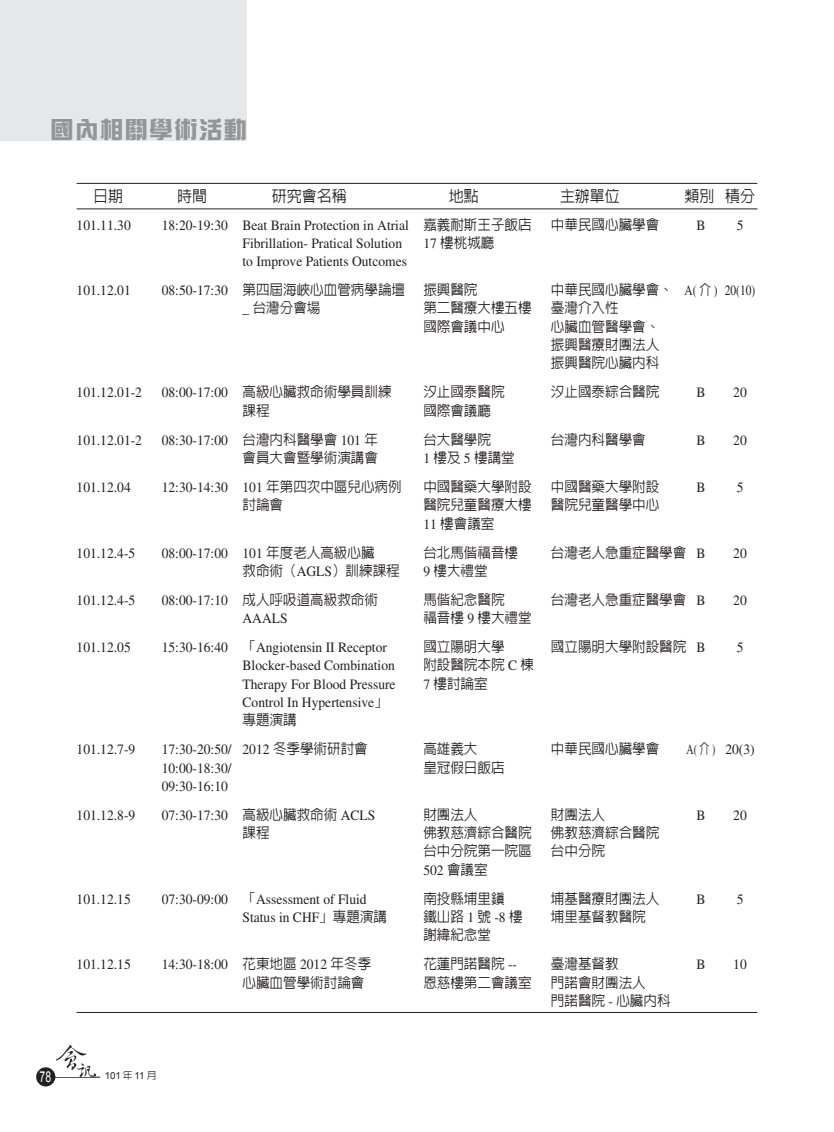
<style>
.page{position:relative;width:834px;height:1132px;background:#fff}
.page>*{position:absolute;margin:0;border:0;box-sizing:border-box;transform-origin:0 0}
.t1{font:900 22.5px "Sing Yi";letter-spacing:.1em;color:#939598}
.t2{font:500 15.75px "Lin Gothic";color:#231f20;scale:.95 1}
.t3{font:15px "Arial";color:#fff;scale:.7 1}
.t4{font:14.25px "Times";color:#231f20;scale:.95 1}
.t5{font:500 14.25px/18.3px "Lin Gothic";color:#231f20;text-align:justify;scale:.95 1}
.t6{font:14.25px "Times";color:#231f20;scale:.7 1}
.t7{font:9.75px "Arial";color:#231f20}
.s1{font-family:"Lin Gothic";font-weight:500}
.s2{font-family:"Times";font-weight:400}
</style>
<div class="page">
<div style="left:36px;top:1066px;width:19px;height:20px;background:#231f20;border-radius:50%"></div>
<hr style="left:54px;top:1076px;width:46px;height:1px;background:#231f20">
<img style="left:56px;top:1045px;width:39px;height:30px">
<div style="left:0;top:0;width:247px;height:140px;background:#e6e7e9"></div>
<hr style="left:77px;top:1011px;width:680px;height:1px;background:#231f20">
<hr style="left:77px;top:183px;width:680px;height:1px;background:#231f20">
<hr style="left:77px;top:208px;width:680px;height:1px;background:#231f20">
<h1 class="t1" style="left:51px;top:118px;width:197px">國內相關學術活動</h1>
<p class="t2" style="left:93px;top:188px;width:33px">日期</p>
<p class="t2" style="left:177px;top:188px;width:33px">時間</p>
<p class="t2" style="left:272px;top:188px;width:80px">研究會名稱</p>
<p class="t2" style="left:449px;top:188px;width:33px">地點</p>
<p class="t2" style="left:560px;top:188px;width:64px">主辦單位</p>
<p class="t2" style="left:684px;top:188px;width:76px">類別 積分</p>
<p class="t4" style="left:77px;top:217px;width:58px">101.11.30</p>
<p class="t4" style="left:162px;top:217px;width:391px">18:20-19:30 Beat Brain Protection in Atrial <span class="s1">嘉義耐斯王子飯店</span></p>
<p class="t5" style="left:551px;top:215px;width:116px">中華民國心臟學會</p>
<p class="t4" style="left:696px;top:217px;width:11px">B</p>
<p class="t4" style="left:736px;top:217px;width:9px">5</p>
<p class="t4" style="left:242px;top:235px;width:169px">Fibrillation- Pratical Solution</p>
<p class="t5" style="left:423px;top:233px;width:76px"><span class="s2">17</span> 樓桃城廳</p>
<p class="t4" style="left:242px;top:253px;width:174px">to Improve Patients Outcomes</p>
<p class="t4" style="left:77px;top:282px;width:58px">101.12.01</p>
<p class="t5" style="left:162px;top:280px;width:258px"><span class="s2">08:50-17:30</span> 第四屆海峽心血管病學論壇</p>
<p class="t5" style="left:423px;top:280px;width:59px">振興醫院</p>
<p class="t5" style="left:551px;top:280px;width:216px">中華民國心臟學會、 <span class="s2">A(</span> 介 <span class="s2">) 20(10)</span></p>
<p class="t5" style="left:242px;top:299px;width:83px"><span class="s2">_</span> 台灣分會場</p>
<p class="t5" style="left:423px;top:299px;width:116px">第二醫療大樓五樓</p>
<p class="t5" style="left:551px;top:299px;width:73px">臺灣介入性</p>
<p class="t5" style="left:423px;top:317px;width:87px">國際會議中心</p>
<p class="t5" style="left:551px;top:317px;width:116px">心臟血管醫學會、振興醫療財團法人振興醫院心臟內科</p>
<p class="t4" style="left:77px;top:384px;width:70px">101.12.01-2</p>
<p class="t4" style="left:162px;top:384px;width:243px">08:00-17:00 <span class="s1">高級心臟救命術學員訓練</span></p>
<p class="t5" style="left:423px;top:382px;width:87px">汐止國泰醫院</p>
<p class="t5" style="left:551px;top:382px;width:116px">汐止國泰綜合醫院</p>
<p class="t4" style="left:696px;top:384px;width:11px">B</p>
<p class="t4" style="left:733px;top:384px;width:16px">20</p>
<p class="t5" style="left:242px;top:401px;width:30px">課程</p>
<p class="t5" style="left:423px;top:401px;width:73px">國際會議廳</p>
<p class="t4" style="left:77px;top:431px;width:70px">101.12.01-2</p>
<p class="t4" style="left:162px;top:431px;width:229px">08:30-17:00 <span class="s1">台灣內科醫學會</span> 101 <span class="s1">年</span></p>
<p class="t5" style="left:423px;top:430px;width:73px">台大醫學院</p>
<p class="t5" style="left:551px;top:430px;width:101px">台灣內科醫學會</p>
<p class="t4" style="left:696px;top:431px;width:11px">B</p>
<p class="t4" style="left:733px;top:431px;width:16px">20</p>
<p class="t5" style="left:242px;top:448px;width:144px">會員大會暨學術演講會</p>
<p class="t5" style="left:423px;top:448px;width:98px"><span class="s2">1</span> 樓及 <span class="s2">5</span> 樓講堂</p>
<p class="t4" style="left:77px;top:479px;width:58px">101.12.04</p>
<p class="t4" style="left:162px;top:479px;width:254px">12:30-14:30 101 <span class="s1">年第四次中區兒心病例</span></p>
<p class="t5" style="left:423px;top:477px;width:116px">中國醫藥大學附設</p>
<p class="t5" style="left:551px;top:477px;width:116px">中國醫藥大學附設</p>
<p class="t4" style="left:696px;top:479px;width:11px">B</p>
<p class="t4" style="left:736px;top:479px;width:9px">5</p>
<p class="t5" style="left:242px;top:495px;width:44px">討論會</p>
<p class="t5" style="left:423px;top:495px;width:116px">醫院兒童醫療大樓</p>
<p class="t5" style="left:551px;top:495px;width:116px">醫院兒童醫學中心</p>
<p class="t5" style="left:423px;top:514px;width:76px"><span class="s2">11</span> 樓會議室</p>
<p class="t4" style="left:77px;top:544px;width:63px">101.12.4-5</p>
<p class="t4" style="left:162px;top:544px;width:225px">08:00-17:00 101 <span class="s1">年度老人高級心臟</span></p>
<p class="t5" style="left:423px;top:542px;width:101px">台北馬偕福音樓</p>
<p class="t5" style="left:551px;top:542px;width:164px">台灣老人急重症醫學會 <span class="s2">B</span></p>
<p class="t4" style="left:733px;top:544px;width:16px">20</p>
<p class="t5" style="left:242px;top:561px;width:167px">救命術（<span class="s2">AGLS</span>）訓練課程</p>
<p class="t5" style="left:423px;top:561px;width:69px"><span class="s2">9</span> 樓大禮堂</p>
<p class="t4" style="left:77px;top:591px;width:63px">101.12.4-5</p>
<p class="t4" style="left:162px;top:591px;width:229px">08:00-17:10 <span class="s1">成人呼吸道高級救命術</span></p>
<p class="t5" style="left:423px;top:590px;width:87px">馬偕紀念醫院</p>
<p class="t5" style="left:551px;top:590px;width:164px">台灣老人急重症醫學會 <span class="s2">B</span></p>
<p class="t4" style="left:733px;top:591px;width:16px">20</p>
<p class="t4" style="left:242px;top:610px;width:49px">AAALS</p>
<p class="t5" style="left:423px;top:608px;width:115px">福音樓 <span class="s2">9</span> 樓大禮堂</p>
<p class="t4" style="left:77px;top:639px;width:58px">101.12.05</p>
<p class="t4" style="left:162px;top:639px;width:239px">15:30-16:40 <span class="s1">「</span>Angiotensin II Receptor</p>
<p class="t5" style="left:423px;top:637px;width:87px">國立陽明大學</p>
<p class="t5" style="left:551px;top:637px;width:164px">國立陽明大學附設醫院 <span class="s2">B</span></p>
<p class="t4" style="left:736px;top:639px;width:9px">5</p>
<p class="t4" style="left:242px;top:657px;width:162px">Blocker-based Combination</p>
<p class="t5" style="left:423px;top:655px;width:118px">附設醫院本院 <span class="s2">C</span> 棟</p>
<p class="t4" style="left:242px;top:675px;width:163px">Therapy For Blood Pressure</p>
<p class="t5" style="left:423px;top:674px;width:69px"><span class="s2">7</span> 樓討論室</p>
<p class="t4" style="left:242px;top:694px;width:154px">Control In Hypertensive<span class="s1">」</span></p>
<p class="t5" style="left:242px;top:710px;width:58px">專題演講</p>
<p class="t4" style="left:77px;top:741px;width:63px">101.12.7-9</p>
<p class="t4" style="left:162px;top:741px;width:218px">17:30-20:50/ 2012 <span class="s1">冬季學術研討會</span></p>
<p class="t5" style="left:423px;top:739px;width:59px">高雄義大</p>
<p class="t5" style="left:551px;top:739px;width:116px">中華民國心臟學會</p>
<p class="t6" style="left:686px;top:741px;width:99px">A( <span class="s1">介</span> ) 20(3)</p>
<p class="t4" style="left:162px;top:759px;width:75px">10:00-18:30/</p>
<p class="t5" style="left:423px;top:757px;width:87px">皇冠假日飯店</p>
<p class="t4" style="left:162px;top:777px;width:71px">09:30-16:10</p>
<p class="t4" style="left:77px;top:806px;width:63px">101.12.8-9</p>
<p class="t4" style="left:162px;top:806px;width:226px">07:30-17:30 <span class="s1">高級心臟救命術</span> ACLS</p>
<p class="t5" style="left:423px;top:805px;width:59px">財團法人</p>
<p class="t5" style="left:551px;top:805px;width:59px">財團法人</p>
<p class="t4" style="left:696px;top:806px;width:11px">B</p>
<p class="t4" style="left:733px;top:806px;width:16px">20</p>
<p class="t5" style="left:242px;top:823px;width:30px">課程</p>
<p class="t5" style="left:423px;top:823px;width:116px">佛教慈濟綜合醫院</p>
<p class="t5" style="left:551px;top:823px;width:116px">佛教慈濟綜合醫院</p>
<p class="t5" style="left:423px;top:841px;width:116px">台中分院第一院區</p>
<p class="t5" style="left:551px;top:841px;width:59px">台中分院</p>
<p class="t4" style="left:423px;top:861px;width:69px">502 <span class="s1">會議室</span></p>
<p class="t4" style="left:77px;top:890px;width:58px">101.12.15</p>
<p class="t4" style="left:162px;top:890px;width:217px">07:30-09:00 <span class="s1">「</span>Assessment of Fluid</p>
<p class="t5" style="left:423px;top:888px;width:87px">南投縣埔里鎮</p>
<p class="t5" style="left:551px;top:888px;width:116px">埔基醫療財團法人</p>
<p class="t4" style="left:696px;top:890px;width:11px">B</p>
<p class="t4" style="left:736px;top:890px;width:9px">5</p>
<p class="t4" style="left:242px;top:908px;width:154px">Status in CHF<span class="s1">」專題演講</span></p>
<p class="t5" style="left:423px;top:907px;width:106px">鐵山路<span class="s2">1</span>號<span class="s2">-8</span>樓</p>
<p class="t5" style="left:551px;top:907px;width:101px">埔里基督教醫院</p>
<p class="t5" style="left:423px;top:925px;width:73px">謝緯紀念堂</p>
<p class="t4" style="left:77px;top:956px;width:58px">101.12.15</p>
<p class="t4" style="left:162px;top:956px;width:222px">14:30-18:00 <span class="s1">花東地區</span> 2012 <span class="s1">年冬季</span></p>
<p class="t5" style="left:423px;top:954px;width:100px">花蓮門諾醫院 <span class="s2">--</span></p>
<p class="t5" style="left:551px;top:954px;width:73px">臺灣基督教</p>
<p class="t4" style="left:696px;top:956px;width:11px">B</p>
<p class="t4" style="left:733px;top:956px;width:16px">10</p>
<p class="t5" style="left:242px;top:972px;width:130px">心臟血管學術討論會</p>
<p class="t5" style="left:423px;top:972px;width:116px">恩慈樓第二會議室</p>
<p class="t5" style="left:551px;top:972px;width:127px">門諾會財團法人<br>門諾醫院 <span class="s2">-</span> 心臟內科</p>
<p class="t3" style="left:40px;top:1066px;width:18px">78</p>
<p class="t7" style="left:105px;top:1068px;width:53px">101<span class="s1">年</span>11<span class="s1">月</span></p>
</div>
